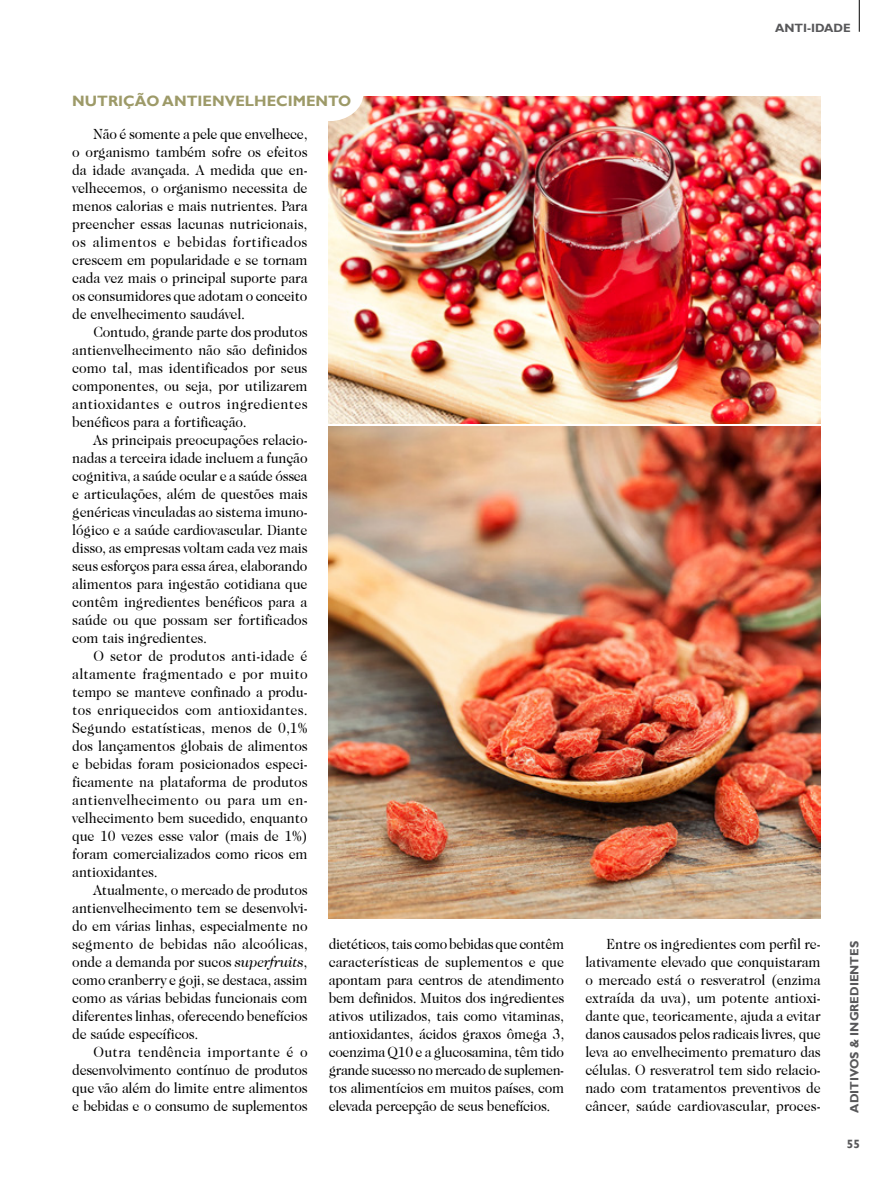
<style>
.page{position:relative;width:893px;height:1191px;background:#fff}
.page>*{position:absolute;margin:0;border:0;box-sizing:border-box;transform-origin:0 0}
.texto{font:15px/18px "Caslon 224 IT Cby BT";letter-spacing:-.01em;color:#000;text-align:justify;scale:.93 1}
.capitulos{font:700 15px "Gill Sans";color:#9d9a68}
.t1{font:700 12px "Gill Sans";color:#58585a}
.s1{font-family:"ITC Caslon 224";font-style:italic}
</style>
<div class="page">
<hr style="left:859px;top:0;width:1px;height:32px;background:#000">
<img style="left:329px;top:96px;width:492px;height:328px">
<img style="left:329px;top:426px;width:492px;height:492px">
<div style="left:296px;top:65px;width:67px;height:56px;background:#fff;border-radius:50%"></div>
<p class="t1" style="left:775px;top:20px;width:77px">ANTI-IDADE</p>
<p class="capitulos" style="left:72px;top:92px;width:280px">NUTRIÇÃO ANTIENVELHECIMENTO</p>
<p class="texto" style="left:72px;top:125px;width:255px;text-indent:21px">Não é somente a pele que envelhece, o organismo também sofre os efeitos da idade avançada. A medida que en&shy;velhecemos, o organismo necessita de menos calorias e mais nutrientes. Para preencher essas lacunas nutricionais, os alimentos e bebidas fortificados crescem em popularidade e se tornam cada vez mais o principal suporte para os consumidores que adotam o conceito de envelhecimento saudável.</p>
<p class="texto" style="left:72px;top:323px;width:255px;text-indent:21px">Contudo, grande parte dos produtos antienvelhecimento não são definidos como tal, mas identificados por seus componentes, ou seja, por utilizarem antioxidantes e outros ingredientes benéficos para a fortificação.</p>
<p class="texto" style="left:72px;top:431px;width:255px;text-indent:21px">As principais preocupações relacio&shy;nadas a terceira idade incluem a função cognitiva, a saúde ocular e a saúde óssea e articulações, além de questões mais genéricas vinculadas ao sistema imuno&shy;lógico e a saúde cardiovascular. Diante disso, as empresas voltam cada vez mais seus esforços para essa área, elaborando alimentos para ingestão cotidiana que contêm ingredientes benéficos para a saúde ou que possam ser fortificados com tais ingredientes.</p>
<p class="texto" style="left:72px;top:647px;width:255px;text-indent:21px">O setor de produtos anti-idade é altamente fragmentado e por muito tempo se manteve confinado a produ&shy;tos enriquecidos com antioxidantes.<br>Segundo estatísticas, menos de 0,1% dos lançamentos globais de alimentos e bebidas foram posicionados especi&shy;ficamente na plataforma de produtos antienvelhecimento ou para um en&shy;velhecimento bem sucedido, enquanto que 10 vezes esse valor (mais de 1%) foram comercializados como ricos em antioxidantes.</p>
<p class="texto" style="left:72px;top:881px;width:255px;text-indent:21px">Atualmente, o mercado de produtos antienvelhecimento tem se desenvolvi&shy;do em várias linhas, especialmente no segmento de bebidas não alcoólicas, onde a demanda por sucos <span class="s1">superfruits</span>, como cranberry e goji, se destaca, assim como as várias bebidas funcionais com diferentes linhas, oferecendo benefícios de saúde específicos.</p>
<p class="texto" style="left:72px;top:1043px;width:255px;text-indent:21px">Outra tendência importante é o desenvolvimento contínuo de produtos que vão além do limite entre alimentos e bebidas e o consumo de suplementos</p>
<p class="texto" style="left:329px;top:935px;width:255px">dietéticos, tais como bebidas que contêm características de suplementos e que apontam para centros de atendimento bem definidos. Muitos dos ingredientes ativos utilizados, tais como vitaminas, antioxidantes, ácidos graxos ômega 3, coenzima Q10 e a glucosamina, têm tido grande sucesso no mercado de suplemen&shy;tos alimentícios em muitos países, com elevada percepção de seus benefícios.</p>
<p class="texto" style="left:585px;top:935px;width:255px;text-indent:21px">Entre os ingredientes com perfil re&shy;lativamente elevado que conquistaram o mercado está o resveratrol (enzima extraída da uva), um potente antioxi&shy;dante que, teoricamente, ajuda a evitar danos causados pelos radicais livres, que leva ao envelhecimento prematuro das células. O resveratrol tem sido relacio&shy;nado com tratamentos preventivos de câncer, saúde cardiovascular, proces-</p>
<p class="t1" style="left:847px;top:1112px;width:173px;rotate:-90deg">ADITIVOS &amp; INGREDIENTES</p>
<p class="t1" style="left:847px;top:1136px;width:15px">55</p>
</div>
